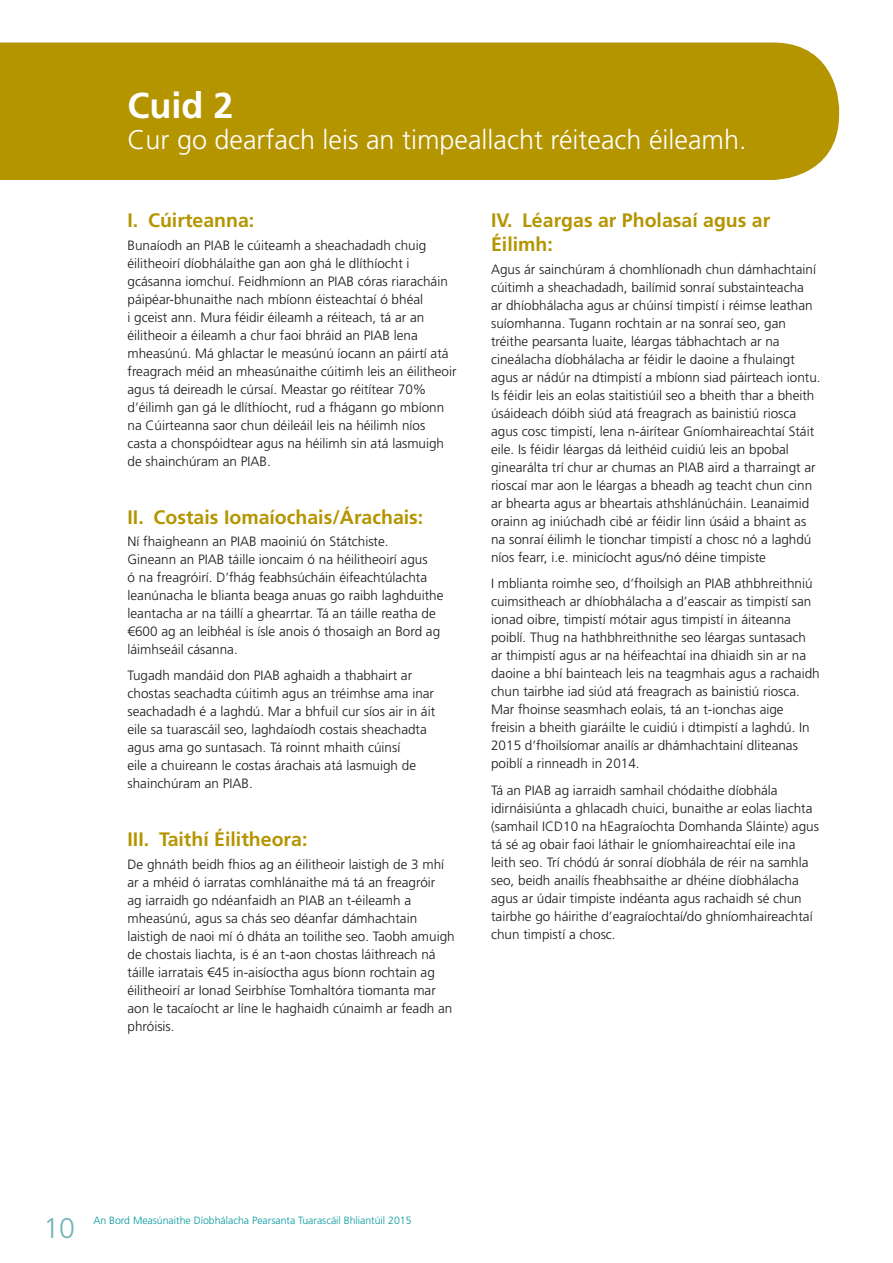
<style>
.page{position:relative;width:893px;height:1263px;background:#fff}
.page>*{position:absolute;margin:0;border:0;box-sizing:border-box;transform-origin:0 0}
.SECTION_HEAD{font:700 36px "Frutiger LT Std";color:#fff}
.Folio{font:300 28.5px "Frutiger LT Std";color:#71b6b8}
.SECTION_SUBHEAD{font:300 27px "Frutiger LT Std";color:#fff}
.t1{font:700 19.5px/24px "Frutiger LT Std";color:#b49500}
.Body_0-0__2{font:300 13.5px/18px "Frutiger LT Std";color:#1a171c}
.t2{font:300 10.5px "Frutiger LT Std";color:#00989c}
</style>
<div class="page">
<div style="left:0;top:43px;width:839px;height:137px;background:#b49500"></div>
<p class="SECTION_HEAD" style="left:128px;top:84px;width:108px">Cuid 2</p>
<p class="SECTION_SUBHEAD" style="left:128px;top:125px;width:621px">Cur go dearfach leis an timpeallacht réiteach éileamh.</p>
<h2 class="t1" style="left:128px;top:209px;width:128px">I. Cúirteanna:</h2>
<p class="Body_0-0__2" style="left:128px;top:236px;width:331px">Bunaíodh an PIAB le cúiteamh a sheachadadh chuig éilitheoirí díobhálaithe gan aon ghá le dlíthíocht i gcásanna iomchuí. Feidhmíonn an PIAB córas riaracháin páipéar-bhunaithe nach mbíonn éisteachtaí ó bhéal<br>i gceist ann. Mura féidir éileamh a réiteach, tá ar an éilitheoir a éileamh a chur faoi bhráid an PIAB lena mheasúnú. Má ghlactar le measúnú íocann an páirtí atá freagrach méid an mheasúnaithe cúitimh leis an éilitheoir agus tá deireadh le cúrsaí. Meastar go réitítear 70% d’éilimh gan gá le dlíthíocht, rud a fhágann go mbíonn na Cúirteanna saor chun déileáil leis na héilimh níos casta a chonspóidtear agus na héilimh sin atá lasmuigh de shainchúram an PIAB.</p>
<h2 class="t1" style="left:128px;top:505px;width:297px">II. Costais Iomaíochais/Árachais:</h2>
<p class="Body_0-0__2" style="left:128px;top:532px;width:317px">Ní fhaigheann an PIAB maoiniú ón Státchiste.<br>Gineann an PIAB táille ioncaim ó na héilitheoirí agus<br>ó na freagróirí. D’fhág feabhsúcháin éifeachtúlachta leanúnacha le blianta beaga anuas go raibh laghduithe leantacha ar na táillí a ghearrtar. Tá an táille reatha de €600 ag an leibhéal is ísle anois ó thosaigh an Bord ag láimhseáil cásanna.</p>
<p class="Body_0-0__2" style="left:128px;top:667px;width:309px">Tugadh mandáid don PIAB aghaidh a thabhairt ar chostas seachadta cúitimh agus an tréimhse ama inar seachadadh é a laghdú. Mar a bhfuil cur síos air in áit eile sa tuarascáil seo, laghdaíodh costais sheachadta agus ama go suntasach. Tá roinnt mhaith cúinsí<br>eile a chuireann le costas árachais atá lasmuigh de shainchúram an PIAB.</p>
<h2 class="t1" style="left:128px;top:828px;width:181px">III. Taithí Éilitheora:</h2>
<p class="Body_0-0__2" style="left:128px;top:855px;width:329px">De ghnáth beidh fhios ag an éilitheoir laistigh de 3 mhí ar a mhéid ó iarratas comhlánaithe má tá an freagróir<br>ag iarraidh go ndéanfaidh an PIAB an t-éileamh a mheasúnú, agus sa chás seo déanfar dámhachtain laistigh de naoi mí ó dháta an toilithe seo. Taobh amuigh de chostais liachta, is é an t-aon chostas láithreach ná táille iarratais €45 in-aisíoctha agus bíonn rochtain ag éilitheoirí ar Ionad Seirbhíse Tomhaltóra tiomanta mar aon le tacaíocht ar líne le haghaidh cúnaimh ar feadh an phróisis.</p>
<h2 class="t1" style="left:491px;top:209px;width:281px">IV. Léargas ar Pholasaí agus ar<br>Éilimh:</h2>
<p class="Body_0-0__2" style="left:491px;top:260px;width:331px">Agus ár sainchúram á chomhlíonadh chun dámhachtainí cúitimh a sheachadadh, bailímid sonraí substainteacha<br>ar dhíobhálacha agus ar chúinsí timpistí i réimse leathan suíomhanna. Tugann rochtain ar na sonraí seo, gan tréithe pearsanta luaite, léargas tábhachtach ar na cineálacha díobhálacha ar féidir le daoine a fhulaingt agus ar nádúr na dtimpistí a mbíonn siad páirteach iontu.<br>Is féidir leis an eolas staitistiúil seo a bheith thar a bheith úsáideach dóibh siúd atá freagrach as bainistiú riosca agus cosc timpistí, lena n-áirítear Gníomhaireachtaí Stáit eile. Is féidir léargas dá leithéid cuidiú leis an bpobal ginearálta trí chur ar chumas an PIAB aird a tharraingt ar rioscaí mar aon le léargas a bheadh ag teacht chun cinn ar bhearta agus ar bheartais athshlánúcháin. Leanaimid orainn ag iniúchadh cibé ar féidir linn úsáid a bhaint as na sonraí éilimh le tionchar timpistí a chosc nó a laghdú níos fearr, i.e. minicíocht agus/nó déine timpiste</p>
<p class="Body_0-0__2" style="left:491px;top:575px;width:330px">I mblianta roimhe seo, d’fhoilsigh an PIAB athbhreithniú cuimsitheach ar dhíobhálacha a d’eascair as timpistí san ionad oibre, timpistí mótair agus timpistí in áiteanna poiblí. Thug na hathbhreithnithe seo léargas suntasach ar thimpistí agus ar na héifeachtaí ina dhiaidh sin ar na daoine a bhí bainteach leis na teagmhais agus a rachaidh chun tairbhe iad siúd atá freagrach as bainistiú riosca.<br>Mar fhoinse seasmhach eolais, tá an t-ionchas aige freisin a bheith giaráilte le cuidiú i dtimpistí a laghdú. In 2015 d’fhoilsíomar anailís ar dhámhachtainí dliteanas poiblí a rinneadh in 2014.</p>
<p class="Body_0-0__2" style="left:491px;top:781px;width:329px">Tá an PIAB ag iarraidh samhail chódaithe díobhála idirnáisiúnta a ghlacadh chuici, bunaithe ar eolas liachta (samhail ICD10 na hEagraíochta Domhanda Sláinte) agus tá sé ag obair faoi láthair le gníomhaireachtaí eile ina leith seo. Trí chódú ár sonraí díobhála de réir na samhla seo, beidh anailís fheabhsaithe ar dhéine díobhálacha agus ar údair timpiste indéanta agus rachaidh sé chun tairbhe go háirithe d’eagraíochtaí/do ghníomhaireachtaí chun timpistí a chosc.</p>
<p class="Folio" style="left:43px;top:1211px;width:33px">10</p>
<p class="t2" style="left:94px;top:1214px;width:320px">An Bord Measúnaithe Díobhálacha Pearsanta Tuarascáil Bhliantúil 2015</p>
</div>
